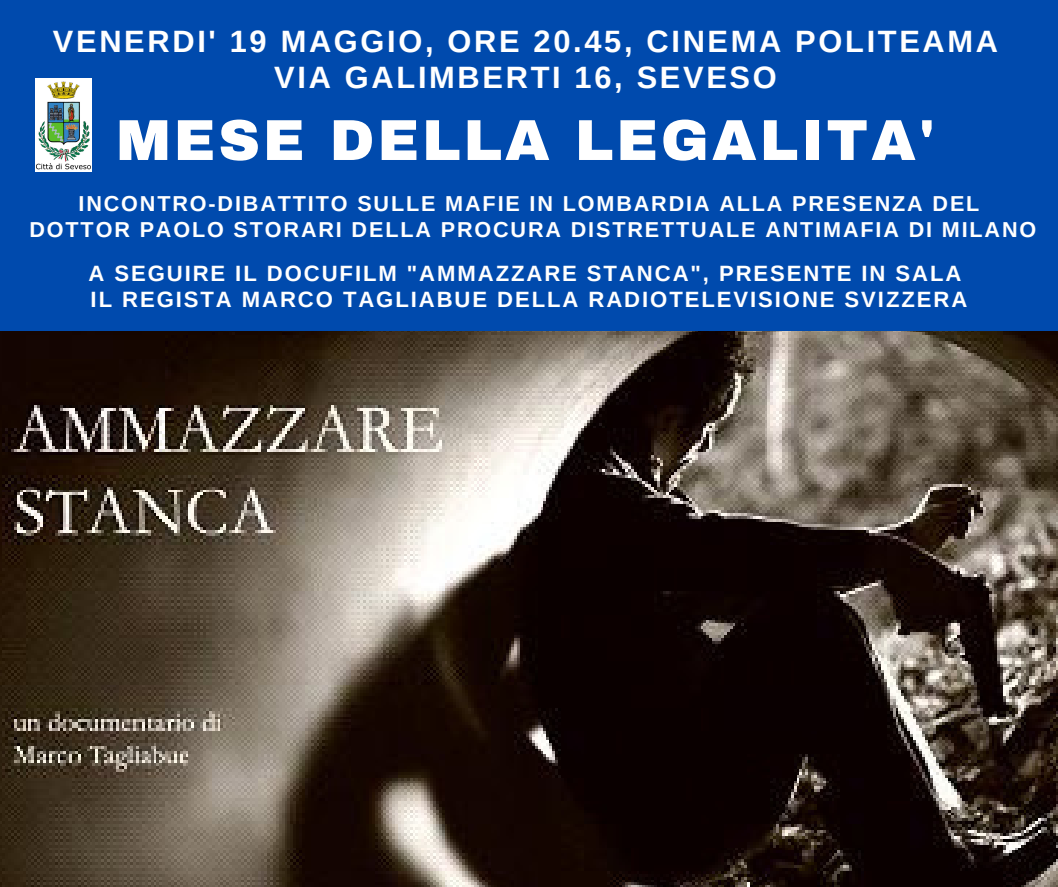
<style>
.page{position:relative;width:1058px;height:887px;background:#fff}
.page>*{position:absolute;margin:0;border:0;box-sizing:border-box;transform-origin:0 0}
.t1{font:900 57.75px "Archivo";letter-spacing:.05em;color:#fff}
.t2{font:700 30.9px "Arimo";letter-spacing:.085em;color:#fff}
.t3{font:700 22.05px "Arimo";letter-spacing:.085em;color:#fff}
.t4{font:700 21.6px "Arimo";letter-spacing:.085em;color:#fff}
</style>
<div class="page">
<div style="left:0;top:0;width:1058px;height:886px;background:#004aad"></div>
<img style="left:0;top:332px;width:1058px;height:554px">
<img style="left:35px;top:78px;width:57px;height:93px">
<p class="t2" style="left:53px;top:24px;width:946px">VENERDI' 19 MAGGIO, ORE 20.45, CINEMA POLITEAMA</p>
<p class="t2" style="left:274px;top:60px;width:504px">VIA GALIMBERTI 16, SEVESO</p>
<p class="t1" style="left:116px;top:109px;width:820px">MESE DELLA LEGALITA'</p>
<p class="t4" style="left:79px;top:191px;width:902px">INCONTRO-DIBATTITO SULLE MAFIE IN LOMBARDIA ALLA PRESENZA DEL</p>
<p class="t4" style="left:29px;top:217px;width:1008px">DOTTOR PAOLO STORARI DELLA PROCURA DISTRETTUALE ANTIMAFIA DI MILANO</p>
<p class="t3" style="left:88px;top:261px;width:874px">A SEGUIRE IL DOCUFILM "AMMAZZARE STANCA", PRESENTE IN SALA</p>
<p class="t3" style="left:91px;top:287px;width:878px">IL REGISTA MARCO TAGLIABUE DELLA RADIOTELEVISIONE SVIZZERA</p>
</div>
